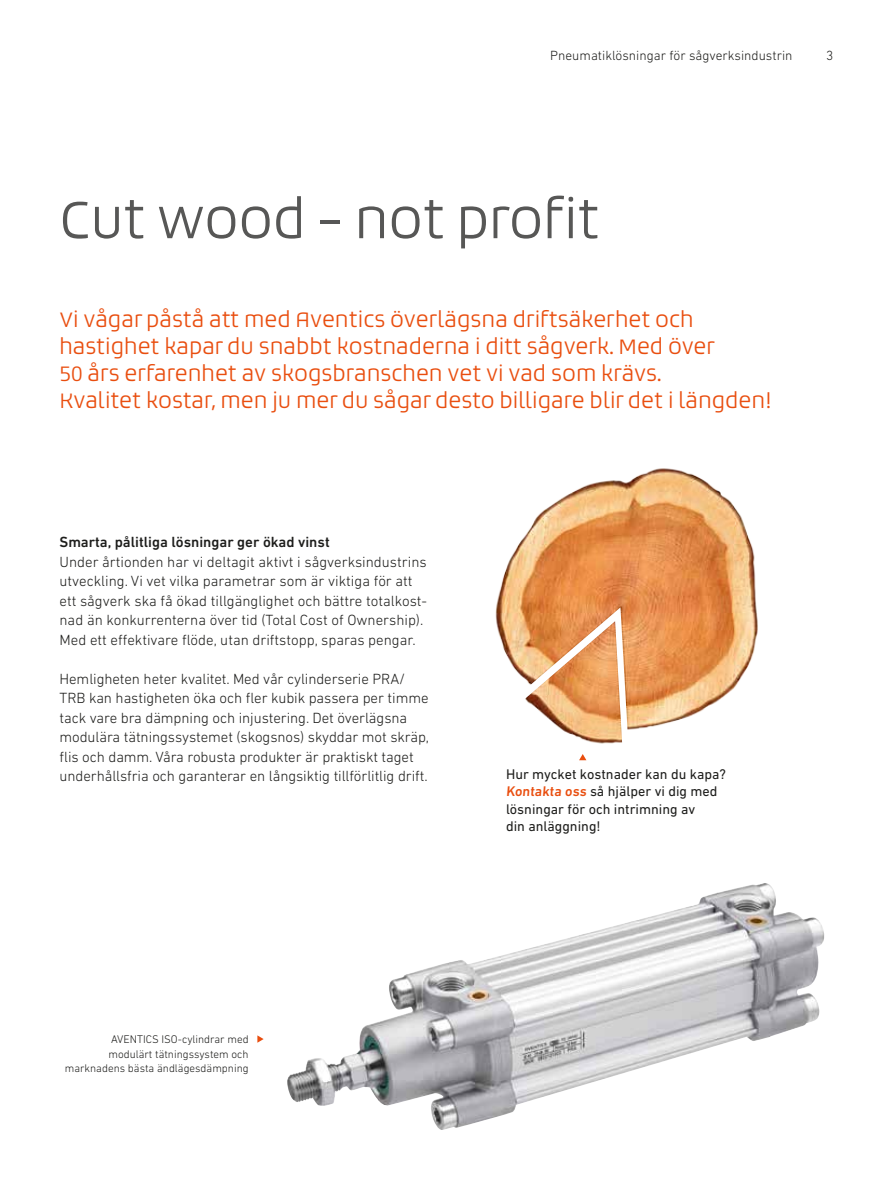
<style>
.page{position:relative;width:893px;height:1191px;background:#fff}
.page>*{position:absolute;margin:0;border:0;box-sizing:border-box;transform-origin:0 0}
.t1{font:300 52.5px "Bruum FY";letter-spacing:-.01em;color:#575756}
.t2{font:300 21px/27px "Bruum FY";color:#e94e0f}
.t3{font:300 15px/19.5px "DIN Next LT Pro";letter-spacing:-.005em;color:#1d1d1b}
.t4{font:500 15px "DIN Next LT Pro";color:#1d1d1b}
.t5{font:14.25px/17.2px "DIN Next LT Pro";color:#1d1d1b}
.t6{font:300 13.5px "DIN Next LT Pro";color:#1d1d1b}
.t7{font:300 11.25px/14.2px "DIN Next LT Pro";color:#1d1d1b;text-align:right}
.s1{font-weight:500;color:#e94e0f}
</style>
<div class="page">
<img style="left:495px;top:468px;width:263px;height:262px">
<img style="left:495px;top:621px;width:127px;height:123px">
<svg style="left:257px;top:1035px;width:7px;height:7px"></svg>
<svg style="left:579px;top:754px;width:7px;height:6px"></svg>
<img style="left:287px;top:883px;width:537px;height:247px">
<p class="t6" style="left:550px;top:47px;width:244px">Pneumatiklösningar för sågverksindustrin</p>
<p class="t6" style="left:826px;top:47px;width:9px">3</p>
<h1 class="t1" style="left:60px;top:185px;width:542px">Cut wood – not profit</h1>
<p class="t2" style="left:60px;top:305px;width:713px">Vi vågar påstå att med Aventics överlägsna driftsäkerhet och hastighet kapar du snabbt kostnaderna i ditt sågverk. Med över<br>50 års erfarenhet av skogsbranschen vet vi vad som krävs.<br>Kvalitet kostar, men ju mer du sågar desto billigare blir det i längden!</p>
<p class="t4" style="left:60px;top:533px;width:272px">Smarta, pålitliga lösningar ger ökad vinst</p>
<p class="t3" style="left:60px;top:551px;width:369px">Under årtionden har vi deltagit aktivt i sågverksindustrins utveckling. Vi vet vilka parametrar som är viktiga för att ett sågverk ska få ökad tillgänglighet och bättre totalkost&shy;nad än konkurrenterna över tid (Total Cost of Ownership).<br>Med ett effektivare flöde, utan driftstopp, sparas pengar.</p>
<p class="t3" style="left:60px;top:668px;width:371px">Hemligheten heter kvalitet. Med vår cylinderserie PRA/ TRB kan hastigheten öka och fler kubik passera per timme tack vare bra dämpning och injustering. Det överlägsna modulära tätningssystemet (skogsnos) skyddar mot skräp, flis och damm. Våra robusta produkter är praktiskt taget underhållsfria och garanterar en långsiktig tillförlitlig drift.</p>
<p class="t5" style="left:506px;top:765px;width:221px">Hur mycket kostnader kan du kapa?<br><span class="s1">Kontakta oss</span> så hjälper vi dig med lösningar för och intrimning av<br>din anläggning!</p>
<p class="t7" style="left:65px;top:1032px;width:185px">AVENTICS ISO-cylindrar med modulärt tätningssystem och marknadens bästa ändlägesdämpning</p>
</div>
